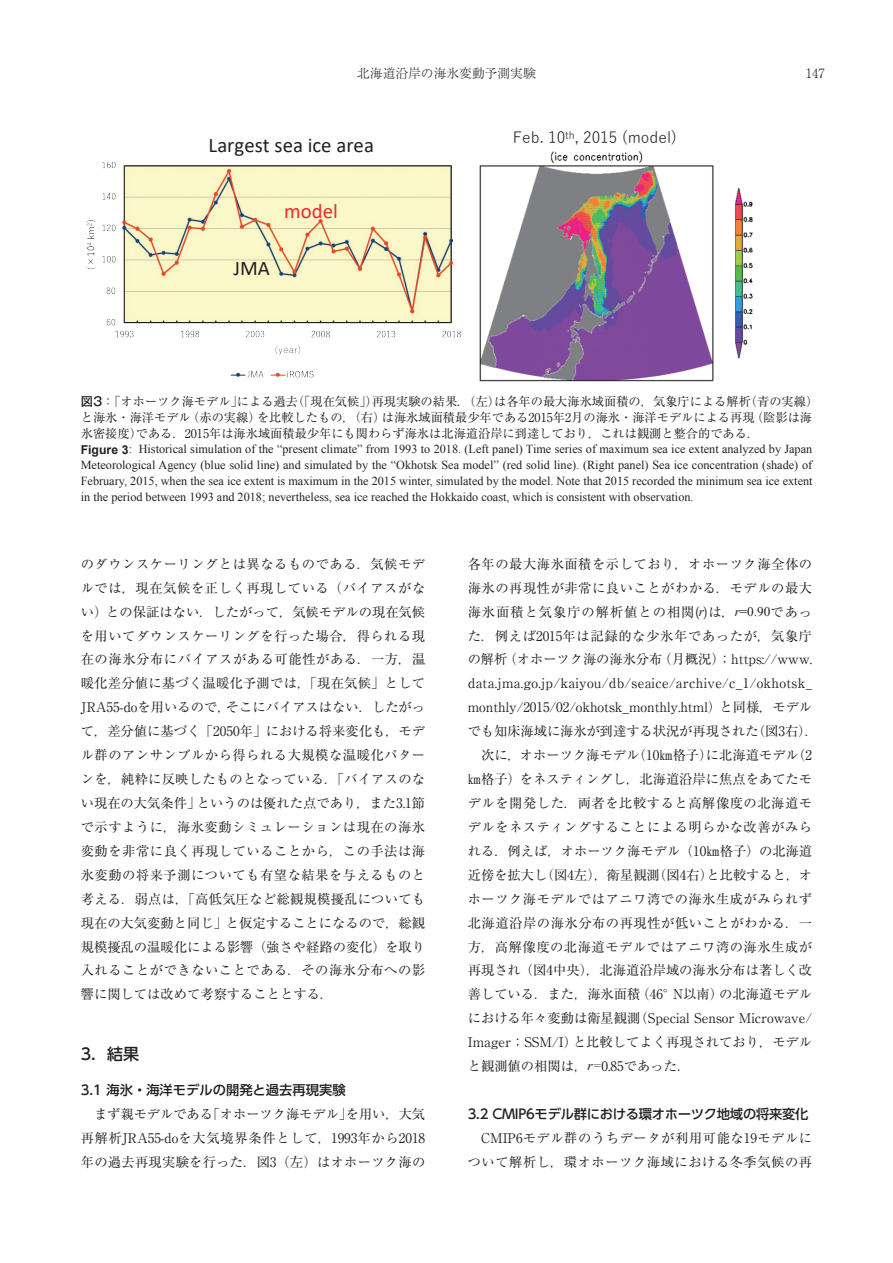
<style>
.page{position:relative;width:893px;height:1263px;background:#fff}
.page>*{position:absolute;margin:0;border:0;box-sizing:border-box;transform-origin:0 0}
.t1{font:21.3px "Yu Mincho";color:#231f20}
.t2{font:20.7px "Calibri";color:#231f20}
.t3{font:20.7px "Calibri";color:#ee292d}
.t4{font:500 15.9px "UD Shin Go Pro";color:#231f20}
.t5{font:15.75px "Yu Mincho";color:#231f20}
.t6{font:15.3px "Yu Gothic";color:#231f20}
.t7{font:15.3px "Calibri";color:#231f20}
.t8{font:13.35px/23.9px "Ryumin Pro";letter-spacing:.02em;color:#231f20;text-align:justify}
.t9{font:13.35px "Ryumin Pro";color:#231f20}
.t10{font:13.35px/23.9px "Ryumin Pro";letter-spacing:.04em;color:#231f20;text-align:right}
.t11{font:13.35px "Ryumin Pro";letter-spacing:-.005em;color:#231f20}
.t12{font:13.35px "Ryumin Pro";letter-spacing:.07em;color:#231f20}
.t13{font:500 13.35px "UD Shin Go Pro";letter-spacing:-.02em;color:#231f20}
.t14{font:13.35px "Ryumin Pro";letter-spacing:.05em;color:#231f20}
.t15{font:500 13.35px "UD Shin Go Pro";color:#231f20}
.t16{font:300 12.75px "Ryumin Pro";color:#231f20}
.t17{font:12.15px/15.9px "Times New Roman";color:#231f20;text-align:justify}
.t18{font:12.15px/15.9px "Ryumin Pro";color:#231f20}
.s1{font-family:"Gothic MB101 Pro";font-weight:500}
.s2{font-family:"Arial";font-weight:700}
.s3{font-family:"Koz Min Pr 6 N"}
.s4{font-family:"Times New Roman";font-style:italic}
.s5{font-family:"Times New Roman"}
</style>
<div class="page">
<img style="left:479px;top:151px;width:274px;height:231px">
<img style="left:86px;top:162px;width:375px;height:216px">
<p class="t16" style="left:357px;top:64px;width:180px">北海道沿岸の海氷変動予測実験</p>
<p class="t16" style="left:806px;top:63px;width:21px">147</p>
<h2 class="t2" style="left:209px;top:130px;width:167px">Largest sea ice area</h2>
<p class="t7" style="left:241px;top:140px;width:124px">Largest sea ice area</p>
<h2 class="t3" style="left:284px;top:197px;width:55px">model</h2>
<h2 class="t2" style="left:233px;top:254px;width:38px">JMA</h2>
<p class="t6" style="left:513px;top:123px;width:166px">Feb. 10<sup>th</sup>, 2015 (model)</p>
<p class="t18" style="left:81px;top:393px;width:739px"><span class="s1">図3</span>：「オホーツク海モデル」による過去（「現在気候」）再現実験の結果．（左）は各年の最大海氷域面積の，気象庁による解析（青の実線）と海氷・海洋モデル（赤の実線）を比較したもの，（右）は海氷域面積最少年である2015年2月の海氷・海洋モデルによる再現（陰影は海氷密接度）である．2015年は海氷域面積最少年にも関わらず海氷は北海道沿岸に到達しており，これは観測と整合的である．</p>
<p class="t17" style="left:81px;top:441px;width:733px"><span class="s2">Figure 3</span>: Historical simulation of the “present climate” from 1993 to 2018. (Left panel) Time series of maximum sea ice extent analyzed by Japan Meteorological Agency (blue solid line) and simulated by the “Okhotsk Sea model” (red solid line). (Right panel) Sea ice concentration (shade) of February, 2015, when the sea ice extent is maximum in the 2015 winter, simulated by the model. Note that 2015 recorded the minimum sea ice extent in the period between 1993 and 2018; nevertheless, sea ice reached the Hokkaido coast, which is consistent with observation.</p>
<p class="t5" style="left:435px;top:388px;width:30px">図 3</p>
<h1 class="t1" style="left:470px;top:466px;width:40px">図 3</h1>
<p class="t8" style="left:81px;top:551px;width:346px">のダウンスケーリングとは異なるものである．気候モデルでは，現在気候を正しく再現している（バイアスがない）との保証はない．したがって，気候モデルの現在気候を用いてダウンスケーリングを行った場合，得られる現在の海氷分布にバイアスがある可能性がある．一方，温暖化差分値に基づく温暖化予測では，「現在気候」としてJRA55-doを用いるので，そこにバイアスはない．したがって，差分値に基づく「2050年」における将来変化も，モデル群のアンサンブルから得られる大規模な温暖化パターンを，純粋に反映したものとなっている．「バイアスのない現在の大気条件」というのは優れた点であり，また3.1節で示すように，海氷変動シミュレーションは現在の海氷変動を非常に良く再現していることから，この手法は海氷変動の将来予測についても有望な結果を与えるものと考える．弱点は，「高低気圧など総観規模擾乱についても現在の大気変動と同じ」と仮定することになるので，総観規模擾乱の温暖化による影響（強さや経路の変化）を取り入れることができないことである．その海氷分布への影響に関しては改めて考察することとする．</p>
<p class="t4" style="left:81px;top:1041px;width:60px">3．結果</p>
<p class="t15" style="left:81px;top:1079px;width:266px">3.1 海氷・海洋モデルの開発と過去再現実験</p>
<p class="t8" style="left:81px;top:1101px;width:346px;text-indent:13px">まず親モデルである「オホーツク海モデル」を用い，大気再解析JRA55-doを大気境界条件として，1993年から2018年の過去再現実験を行った．図3（左）はオホーツク海の</p>
<p class="t10" style="left:468px;top:551px;width:346px">各年の最大海氷面積を示しており，オホーツク海全体の</p>
<p class="t10" style="left:468px;top:575px;width:346px">海氷の再現性が非常に良いことがわかる．モデルの最大</p>
<p class="t12" style="left:468px;top:601px;width:346px">海氷面積と気象庁の解析値との相関<span class="s3">(</span><span class="s4">r</span><span class="s3">)</span>は，<span class="s4">r</span><span class="s5">=0.90</span>であっ</p>
<p class="t14" style="left:468px;top:625px;width:346px">た．例えば2015年は記録的な少氷年であったが，気象庁</p>
<p class="t11" style="left:468px;top:649px;width:346px">の解析（オホーツク海の海氷分布（月概況）；https://www.</p>
<p class="t8" style="left:468px;top:670px;width:346px">data.jma.go.jp/kaiyou/db/seaice/archive/c_1/okhotsk_</p>
<p class="t11" style="left:468px;top:697px;width:346px">monthly/2015/02/okhotsk_monthly.html）と同様，モデル</p>
<p class="t11" style="left:468px;top:721px;width:352px">でも知床海域に海氷が到達する状況が再現された（図3右）．</p>
<p class="t9" style="left:481px;top:745px;width:333px">次に，オホーツク海モデル（10㎞格子）に北海道モデル（2</p>
<p class="t9" style="left:468px;top:768px;width:346px">㎞格子）をネスティングし，北海道沿岸に焦点をあてたモ</p>
<p class="t10" style="left:468px;top:790px;width:346px">デルを開発した．両者を比較すると高解像度の北海道モ</p>
<p class="t10" style="left:468px;top:814px;width:346px">デルをネスティングすることによる明らかな改善がみら</p>
<p class="t9" style="left:468px;top:840px;width:346px">れる．例えば，オホーツク海モデル（10㎞格子）の北海道</p>
<p class="t9" style="left:468px;top:864px;width:346px">近傍を拡大し（図4左），衛星観測（図4右）と比較すると，オ</p>
<p class="t10" style="left:468px;top:886px;width:346px">ホーツク海モデルではアニワ湾での海氷生成がみられず</p>
<p class="t10" style="left:468px;top:910px;width:346px">北海道沿岸の海氷分布の再現性が低いことがわかる．一</p>
<p class="t10" style="left:468px;top:934px;width:346px">方，高解像度の北海道モデルではアニワ湾の海氷生成が</p>
<p class="t9" style="left:468px;top:960px;width:346px">再現され（図4中央），北海道沿岸域の海氷分布は著しく改</p>
<p class="t9" style="left:468px;top:984px;width:346px">善している．また，海氷面積（46°N以南）の北海道モデル</p>
<p class="t9" style="left:468px;top:1008px;width:346px">における年々変動は衛星観測（Special Sensor Microwave/</p>
<p class="t9" style="left:468px;top:1032px;width:346px">Imager；SSM/I）と比較してよく再現されており，モデル</p>
<p class="t9" style="left:468px;top:1055px;width:224px">と観測値の相関は，<span class="s4">r=</span>0.85であった．</p>
<p class="t13" style="left:468px;top:1103px;width:342px">3.2 CMIP6モデル群における環オホーツク地域の将来変化</p>
<p class="t10" style="left:468px;top:1125px;width:346px">CMIP6モデル群のうちデータが利用可能な19モデルについて解析し，環オホーツク海域における冬季気候の再</p>
</div>
